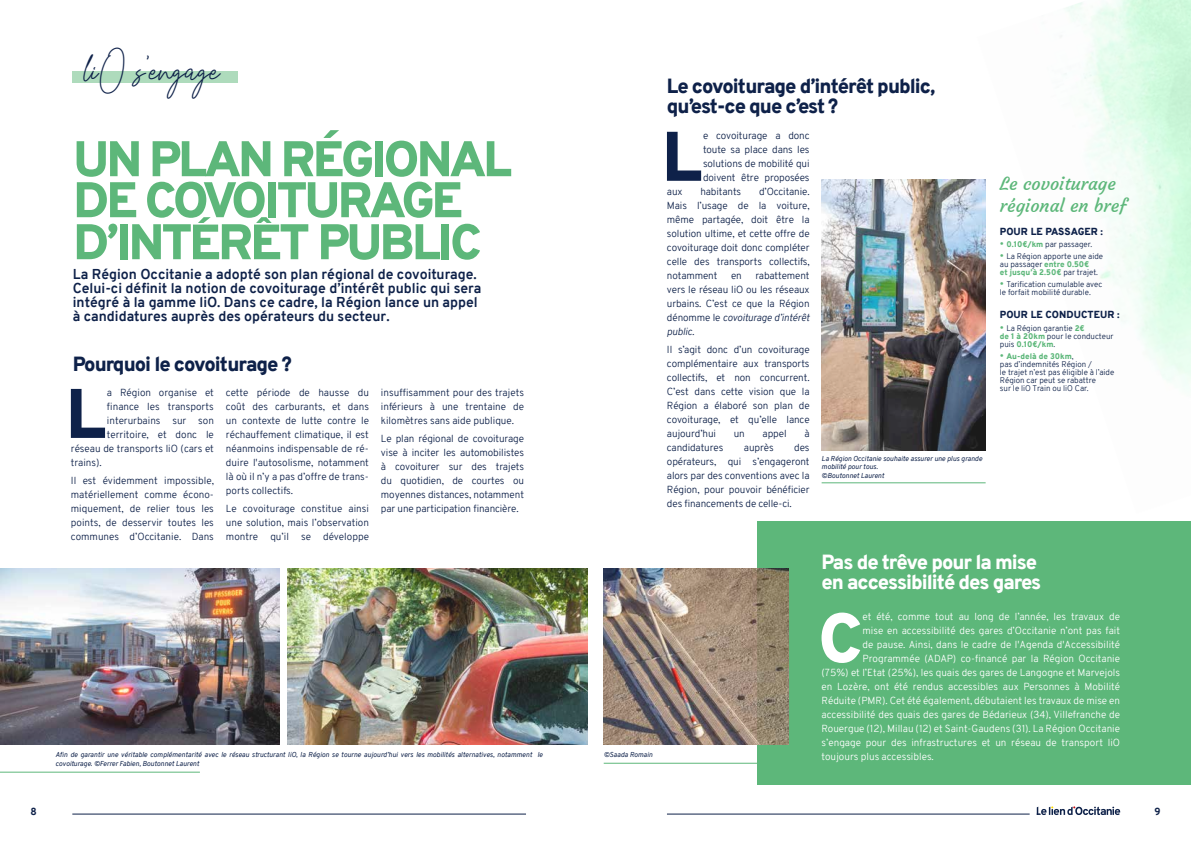
<style>
.page{position:relative;width:1191px;height:842px;background:#fff}
.page>*{position:absolute;margin:0;border:0;box-sizing:border-box;transform-origin:0 0}
.t1{font:900 70px "Overpass";color:#0e2149}
.t2{font:900 70px "Overpass";color:#fff}
.t3{font:900 50px/41.5px "Overpass";letter-spacing:-.06em;color:#5db77a}
.t4{font:28.4px "Grayscale Signature";color:#0e2149}
.t5{font:900 20px/20px "Overpass";letter-spacing:-.05em;color:#0e2149}
.t6{font:900 20px/20px "Overpass";letter-spacing:-.05em;color:#fff}
.t7{font:18px/21.6px "Courgette";color:#5db77a}
.t8{font:700 14px/14px "Overpass";color:#0e2149}
.t9{font:300 10px/14px "Overpass";letter-spacing:-.01em;color:#0e2149;text-align:justify}
.t10{font:300 10px "Overpass";color:#fff}
.t11{font:900 10px "Overpass";letter-spacing:.01em;color:#0e2149}
.t12{font:800 10px "Overpass";color:#0e2149}
.t13{font:300 8px/8px "Overpass";color:#0e2149}
.t14{font:italic 7px/8.4px "Overpass";color:#0e2149}
.s1{font-size:49.5px}
.s2{font-style:italic}
.s3{font-size:10px;color:#5db77a}
.s4{font-weight:900;color:#5db77a}
</style>
<div class="page">
<hr style="left:72px;top:814px;width:454px;height:1px;background:#0e2149">
<svg style="left:1036px;top:806px;width:84px;height:9px"></svg>
<hr style="left:667px;top:814px;width:362px;height:1px;background:#0e2149">
<img style="left:0;top:568px;width:280px;height:177px">
<div style="left:757px;top:521px;width:434px;height:264px;background:#5db77a"></div>
<img style="left:977px;top:0;width:214px;height:484px">
<img style="left:603px;top:568px;width:186px;height:177px">
<img style="left:821px;top:180px;width:164px;height:271px">
<div style="left:72px;top:71px;width:166px;height:12px;background:#aedbbc"></div>
<img style="left:288px;top:568px;width:300px;height:177px">
<hr style="left:0;top:772px;width:200px;height:1px;background:#5db77a">
<hr style="left:821px;top:483px;width:164px;height:1px;background:#5db77a">
<hr style="left:603px;top:763px;width:164px;height:1px;background:#5db77a">
<svg style="left:256px;top:217px;width:16px;height:6px"></svg>
<svg style="left:198px;top:217px;width:13px;height:6px"></svg>
<h3 class="t4" style="left:84px;top:53px;width:137px">liO s’engage</h3>
<h2 class="t3" style="left:73px;top:138px;width:440px">UN PLAN RÉGIONAL<br>DE COVOITURAGE<br>D’INT<span class="s1">E</span>R<span class="s1">E</span>T PUBLIC</h2>
<p class="t8" style="left:73px;top:267px;width:410px">La Région Occitanie a adopté son plan régional de covoiturage.<br>Celui-ci définit la notion de covoiturage d’intérêt public qui sera intégré à la gamme liO. Dans ce cadre, la Région lance un appel à candidatures auprès des opérateurs du secteur.</p>
<h3 class="t5" style="left:73px;top:354px;width:221px">Pourquoi le covoiturage ?</h3>
<h1 class="t1" style="left:66px;top:364px;width:41px">L</h1>
<p class="t9" style="left:107px;top:385px;width:108px">a Région organise et</p>
<p class="t9" style="left:107px;top:399px;width:108px">finance les transports</p>
<p class="t9" style="left:107px;top:413px;width:108px">interurbains sur son</p>
<p class="t9" style="left:107px;top:427px;width:108px">territoire, et donc le</p>
<p class="t9" style="left:71px;top:441px;width:144px">réseau de transports liO (cars et</p>
<p class="t9" style="left:71px;top:455px;width:32px">trains).</p>
<p class="t9" style="left:71px;top:474px;width:144px">Il est évidemment impossible, matériellement comme écono&shy;miquement, de relier tous les points, de desservir toutes les communes d’Occitanie. Dans</p>
<p class="t9" style="left:226px;top:385px;width:144px">cette période de hausse du coût des carburants, et dans un contexte de lutte contre le réchauffement climatique, il est néanmoins indispensable de ré&shy;duire l'autosolisme, notamment là où il n’y a pas d’offre de trans&shy;ports collectifs.</p>
<p class="t9" style="left:226px;top:502px;width:144px">Le covoiturage constitue ainsi une solution, mais l’observation montre qu’il se développe</p>
<p class="t9" style="left:381px;top:385px;width:144px">insuffisamment pour des trajets inférieurs à une trentaine de kilomètres sans aide publique.</p>
<p class="t9" style="left:381px;top:432px;width:144px">Le plan régional de covoiturage vise à inciter les automobilistes à covoiturer sur des trajets du quotidien, de courtes ou moyennes distances, notamment par une participation financière.</p>
<p class="t14" style="left:56px;top:751px;width:489px">Afin de garantir une véritable complémentarité avec le réseau structurant liO, la Région se tourne aujourd’hui vers les mobilités alternatives, notamment le covoiturage. ©Ferrer Fabien, Boutonnet Laurent</p>
<h3 class="t5" style="left:667px;top:76px;width:270px">Le covoiturage d’intérêt public, qu’est-ce que c’est ?</h3>
<h1 class="t1" style="left:661px;top:106px;width:41px">L</h1>
<p class="t9" style="left:703px;top:128px;width:108px">e covoiturage a donc toute sa place dans les solutions de mobilité qui doivent être proposées</p>
<p class="t9" style="left:667px;top:184px;width:17px">aux</p>
<p class="t9" style="left:700px;top:184px;width:42px">habitants</p>
<p class="t9" style="left:667px;top:184px;width:144px;text-indent:92px">d’Occitanie.<br>Mais l’usage de la voiture, même partagée, doit être la solution ultime, et cette offre de covoiturage doit donc compléter celle des transports collectifs, notamment</p>
<p class="t9" style="left:667px;top:268px;width:144px;text-indent:88px">rabattement vers le réseau liO ou les réseaux urbains. C’est ce que la Région dénomme le <span class="s2">covoiturage d’intérêt public.</span></p>
<p class="t9" style="left:667px;top:342px;width:144px">Il s’agit donc d’un covoiturage complémentaire aux transports collectifs, et non concurrent.<br>C’est dans cette vision que la Région a élaboré son plan de covoiturage, et qu’elle lance aujourd’hui</p>
<p class="t9" style="left:731px;top:268px;width:12px">en</p>
<p class="t9" style="left:734px;top:426px;width:13px">un</p>
<p class="t9" style="left:762px;top:426px;width:25px">appel</p>
<p class="t9" style="left:804px;top:426px;width:7px">à</p>
<p class="t9" style="left:667px;top:440px;width:58px">candidatures</p>
<p class="t9" style="left:744px;top:440px;width:31px">auprès</p>
<p class="t9" style="left:667px;top:440px;width:144px;text-indent:127px">des opérateurs, qui s’engageront alors par des conventions avec la Région, pour pouvoir bénéficier des financements de celle-ci.</p>
<p class="t14" style="left:821px;top:454px;width:162px">La Région Occitanie souhaite assurer une plus grande mobilité pour tous.<br>©Boutonnet Laurent</p>
<h3 class="t7" style="left:999px;top:173px;width:128px">Le covoiturage régional en bref</h3>
<p class="t11" style="left:1000px;top:224px;width:105px">POUR LE PASSAGER :</p>
<p class="t13" style="left:999px;top:240px;width:94px"><span class="s3">•</span> <span class="s4">0.10€/km</span> par passager.</p>
<p class="t13" style="left:999px;top:252px;width:105px"><span class="s3">•</span> La Région apporte une aide au passager <span class="s4">entre 0.50€<br>et jusqu’à 2.50€</span> par trajet.</p>
<p class="t13" style="left:999px;top:280px;width:104px"><span class="s3">•</span> Tarification cumulable avec le forfait mobilité durable.</p>
<p class="t11" style="left:1000px;top:308px;width:121px">POUR LE CONDUCTEUR :</p>
<p class="t13" style="left:999px;top:324px;width:115px"><span class="s3">•</span> La Région garantie <span class="s4">2€<br>de 1 à 20km</span> pour le conducteur puis <span class="s4">0.10€/km</span>.</p>
<p class="t13" style="left:999px;top:352px;width:116px"><span class="s3">•</span> <span class="s4">Au-delà de 30km</span>,<br>pas d’indemnités Région /<br>le trajet n’est pas éligible à l’aide<br>Région car peut se rabattre<br>sur le liO Train ou liO Car.</p>
<p class="t14" style="left:603px;top:751px;width:50px">©Saada Romain</p>
<h3 class="t6" style="left:821px;top:552px;width:221px">Pas de trêve pour la mise en accessibilité des gares</h3>
<h1 class="t2" style="left:818px;top:588px;width:46px">C</h1>
<p class="t10" style="left:862px;top:610px;width:259px">et été, comme tout au long de l’année, les travaux de</p>
<p class="t10" style="left:862px;top:624px;width:259px">mise en accessibilité des gares d’Occitanie n’ont pas fait</p>
<p class="t10" style="left:862px;top:638px;width:259px">de pause. Ainsi, dans le cadre de l'Agenda d'Accessibilité</p>
<p class="t10" style="left:862px;top:652px;width:259px">Programmée (ADAP) co-financé par la Région Occitanie</p>
<p class="t10" style="left:821px;top:666px;width:300px">(75%) et l’Etat (25%), les quais des gares de Langogne et Marvejols</p>
<p class="t10" style="left:821px;top:680px;width:300px">en Lozère, ont été rendus accessibles aux Personnes à Mobilité</p>
<p class="t10" style="left:821px;top:694px;width:300px">Réduite (PMR). Cet été également, débutaient les travaux de mise en</p>
<p class="t10" style="left:821px;top:708px;width:300px">accessibilité des quais des gares de Bédarieux (34), Villefranche de</p>
<p class="t10" style="left:821px;top:722px;width:300px">Rouergue (12), Millau (12) et Saint-Gaudens (31). La Région Occitanie</p>
<p class="t10" style="left:821px;top:736px;width:300px">s’engage pour des infrastructures et un réseau de transport liO</p>
<p class="t10" style="left:821px;top:750px;width:114px">toujours plus accessibles.</p>
<p class="t12" style="left:30px;top:804px;width:8px">8</p>
<p class="t12" style="left:1154px;top:804px;width:8px">9</p>
</div>
